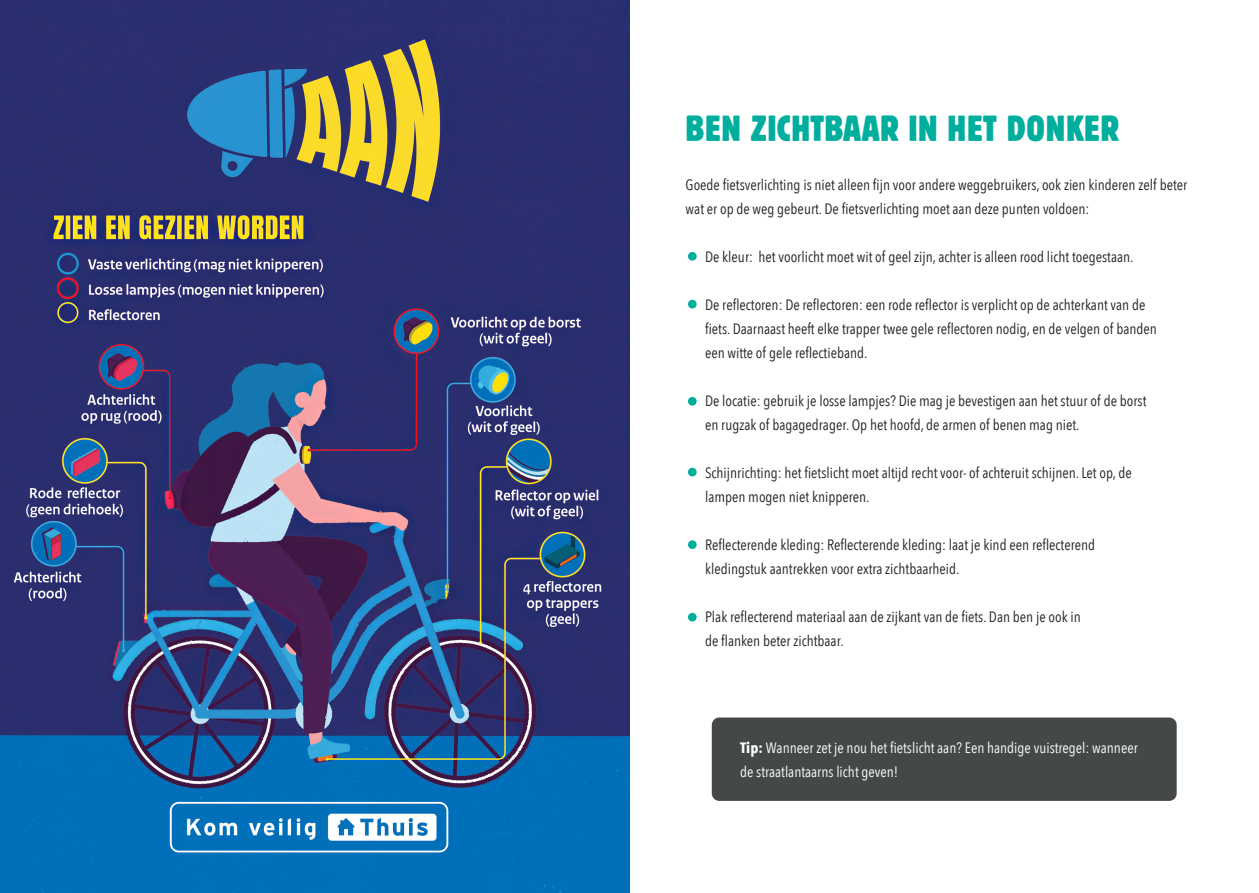
<style>
.page{position:relative;width:1259px;height:893px;background:#fff}
.page>*{position:absolute;margin:0;border:0;box-sizing:border-box;transform-origin:0 0}
.t1{font:condensed 36px "Block BE";letter-spacing:.02em;color:#00ae9e}
.t2{font:15px/24px "Avenir Next Condensed";color:#231f20}
.t3{font:15px/24px "Avenir Next Condensed";color:#fff}
.s1{font-weight:700}
</style>
<div class="page">
<div style="left:688px;top:252px;width:8px;height:9px;background:#00ae9e;border-radius:50%"></div>
<div style="left:688px;top:300px;width:8px;height:8px;background:#00ae9e;border-radius:50%"></div>
<div style="left:688px;top:397px;width:8px;height:9px;background:#00ae9e;border-radius:50%"></div>
<div style="left:688px;top:468px;width:8px;height:8px;background:#00ae9e;border-radius:50%"></div>
<div style="left:688px;top:540px;width:8px;height:9px;background:#00ae9e;border-radius:50%"></div>
<div style="left:688px;top:613px;width:8px;height:8px;background:#00ae9e;border-radius:50%"></div>
<div style="left:712px;top:717px;width:464px;height:84px;background:#454849;border-radius:7px"></div>
<img style="left:0;top:0;width:629px;height:893px">
<p class="t1" style="left:685px;top:108px;width:435px">BEN ZICHTBAAR IN HET DONKER</p>
<p class="t2" style="left:685px;top:172px;width:503px">Goede fietsverlichting is niet alleen fijn voor andere weggebruikers, ook zien kinderen zelf beter wat er op de weg gebeurt. De fietsverlichting moet aan deze punten voldoen:</p>
<p class="t2" style="left:705px;top:244px;width:430px">De kleur: het voorlicht moet wit of geel zijn, achter is alleen rood licht toegestaan.</p>
<p class="t2" style="left:705px;top:292px;width:453px">De reflectoren: De reflectoren: een rode reflector is verplicht op de achterkant van de fiets. Daarnaast heeft elke trapper twee gele reflectoren nodig, en de velgen of banden een witte of gele reflectieband.</p>
<p class="t2" style="left:705px;top:388px;width:443px">De locatie: gebruik je losse lampjes? Die mag je bevestigen aan het stuur of de borst en rugzak of bagagedrager. Op het hoofd, de armen of benen mag niet.</p>
<p class="t2" style="left:705px;top:460px;width:428px">Schijnrichting: het fietslicht moet altijd recht voor- of achteruit schijnen. Let op, de lampen mogen niet knipperen.</p>
<p class="t2" style="left:705px;top:532px;width:391px">Reflecterende kleding: Reflecterende kleding: laat je kind een reflecterend kledingstuk aantrekken voor extra zichtbaarheid.</p>
<p class="t2" style="left:705px;top:604px;width:377px">Plak reflecterend materiaal aan de zijkant van de fiets. Dan ben je ook in de flanken beter zichtbaar.</p>
<p class="t3" style="left:740px;top:735px;width:399px"><span class="s1">Tip:</span> Wanneer zet je nou het fietslicht aan? Een handige vuistregel: wanneer de straatlantaarns licht geven!</p>
</div>
